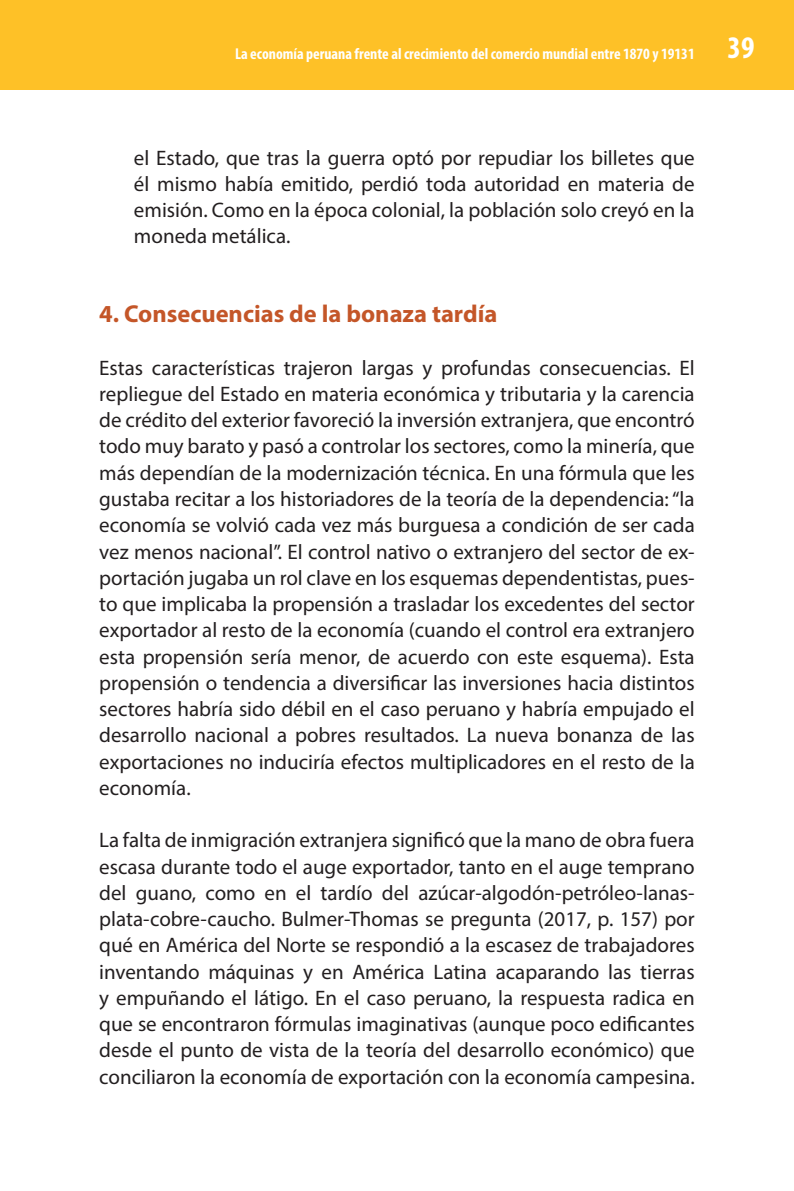
<style>
.page{position:relative;width:794px;height:1191px;background:#fff}
.page>*{position:absolute;margin:0;border:0;box-sizing:border-box;transform-origin:0 0}
.t1{font:700 24.5px "Myriad Pro";color:#c45628}
.t2{font:21px/26.2px "Myriad Pro";color:#231f20;text-align:justify}
.t3{font:700 condensed 15.75px "Myriad Pro";color:#fff}
.s1{font-size:31.5px}
</style>
<div class="page">
<div style="left:0;top:0;width:794px;height:89px;background:#fec127"></div>
<p class="t3" style="left:235px;top:43px;width:521px">La economía peruana frente al crecimiento del comercio mundial entre 1870 y 19131 <span class="s1">39</span></p>
<p class="t2" style="left:134px;top:144px;width:562px">el Estado, que tras la guerra optó por repudiar los billetes que él mismo había emitido, perdió toda autoridad en materia de emisión. Como en la época colonial, la población solo creyó en la moneda metálica.</p>
<p class="t1" style="left:99px;top:298px;width:399px">4. Consecuencias de la bonaza tardía</p>
<p class="t2" style="left:99px;top:354px;width:597px">Estas características trajeron largas y profundas consecuencias. El repliegue del Estado en materia económica y tributaria y la carencia de crédito del exterior favoreció la inversión extranjera, que encontró todo muy barato y pasó a controlar los sectores, como la minería, que más dependían de la modernización técnica. En una fórmula que les gustaba recitar a los historiadores de la teoría de la dependencia: “la economía se volvió cada vez más burguesa a condición de ser cada vez menos nacional”. El control nativo o extranjero del sector de ex&shy;portación jugaba un rol clave en los esquemas dependentistas, pues&shy;to que implicaba la propensión a trasladar los excedentes del sector exportador al resto de la economía (cuando el control era extranjero esta propensión sería menor, de acuerdo con este esquema). Esta propensión o tendencia a diversificar las inversiones hacia distintos sectores habría sido débil en el caso peruano y habría empujado el desarrollo nacional a pobres resultados. La nueva bonanza de las exportaciones no induciría efectos multiplicadores en el resto de la economía.</p>
<p class="t2" style="left:99px;top:827px;width:597px">La falta de inmigración extranjera significó que la mano de obra fuera escasa durante todo el auge exportador, tanto en el auge temprano del guano, como en el tardío del azúcar-algodón-petróleo-lanas&shy;plata-cobre-caucho. Bulmer-Thomas se pregunta (2017, p. 157) por qué en América del Norte se respondió a la escasez de trabajadores inventando máquinas y en América Latina acaparando las tierras y empuñando el látigo. En el caso peruano, la respuesta radica en que se encontraron fórmulas imaginativas (aunque poco edificantes desde el punto de vista de la teoría del desarrollo económico) que conciliaron la economía de exportación con la economía campesina.</p>
</div>
